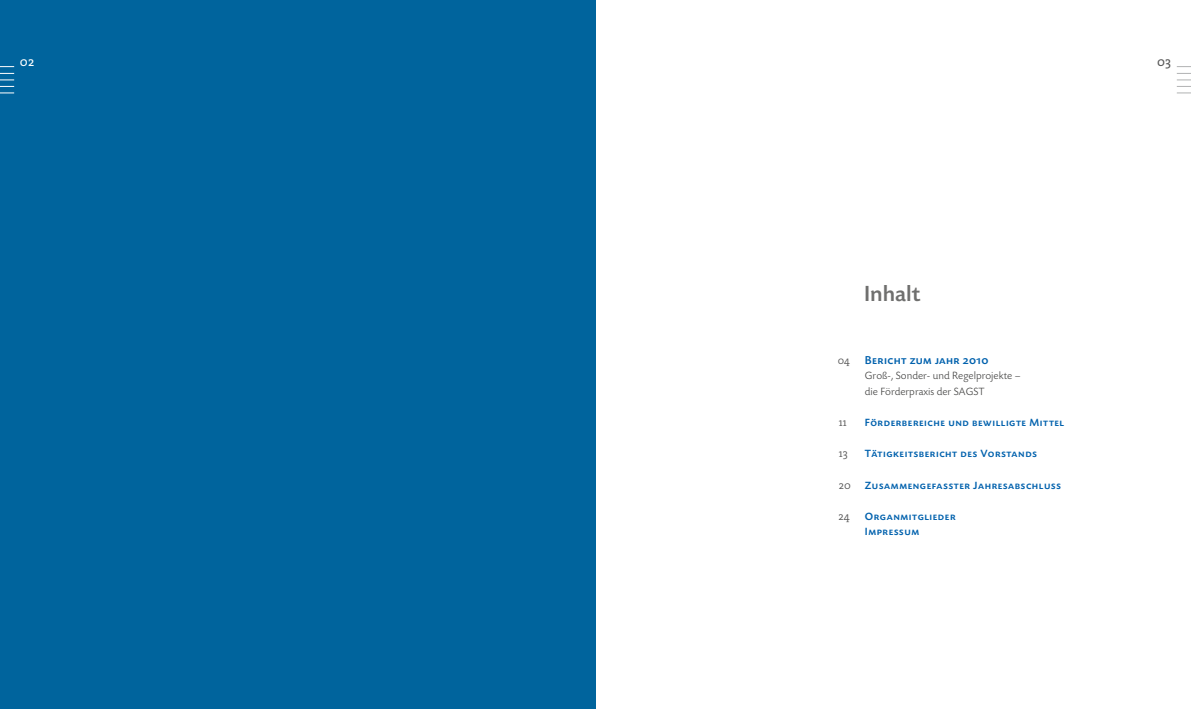
<style>
.page{position:relative;width:1191px;height:709px;background:#fff}
.page>*{position:absolute;margin:0;border:0;box-sizing:border-box;transform-origin:0 0}
.t1{font:500 23px "Today SB";color:#6f6f6e}
.t2{font:13px "The Serif";color:#fff}
.t3{font:13px "The Serif";color:#565656}
.t4{font:12px "Today SB Caps Med";letter-spacing:.03em;color:#0061ad}
.t5{font:11px/15.6px "Today SB Caps Med";letter-spacing:.05em;color:#0061ad}
.t6{font:300 11px/15.6px "Today SB";color:#3b3b3a}
.t7{font:300 11px "The Serif";color:#565656}
.s1{font-family:"The Serif";font-weight:300;font-size:10.5px;color:#565656}
</style>
<div class="page">
<div style="left:0;top:0;width:595px;height:709px;background:#00649d"></div>
<svg style="left:0;top:86px;width:14px;height:7px"></svg>
<svg style="left:0;top:66px;width:14px;height:1px"></svg>
<svg style="left:1176px;top:66px;width:15px;height:1px"></svg>
<svg style="left:0;top:73px;width:14px;height:7px"></svg>
<svg style="left:1176px;top:73px;width:15px;height:7px"></svg>
<svg style="left:1176px;top:86px;width:15px;height:7px"></svg>
<p class="t2" style="left:20px;top:51px;width:16px">02</p>
<p class="t3" style="left:1157px;top:51px;width:16px">03</p>
<h1 class="t1" style="left:864px;top:282px;width:58px">Inhalt</h1>
<p class="t4" style="left:837px;top:353px;width:152px"><span class="s1">04</span> Bericht zum jahr 2010</p>
<p class="t6" style="left:865px;top:368px;width:157px">Groß-, Sonder- und Regelprojekte – die Förderpraxis der SAGST</p>
<p class="t7" style="left:838px;top:413px;width:9px">11</p>
<p class="t5" style="left:865px;top:415px;width:201px">Förderbereiche und bewilligte Mittel</p>
<p class="t7" style="left:838px;top:444px;width:11px">13</p>
<p class="t5" style="left:865px;top:446px;width:174px">Tätigkeitsbericht des Vorstands</p>
<p class="t7" style="left:838px;top:475px;width:14px">20</p>
<p class="t5" style="left:865px;top:477px;width:197px">Zusammengefasster Jahresabschluss</p>
<p class="t7" style="left:838px;top:507px;width:13px">24</p>
<p class="t5" style="left:865px;top:508px;width:92px">Organmitglieder<br>Impressum</p>
</div>
